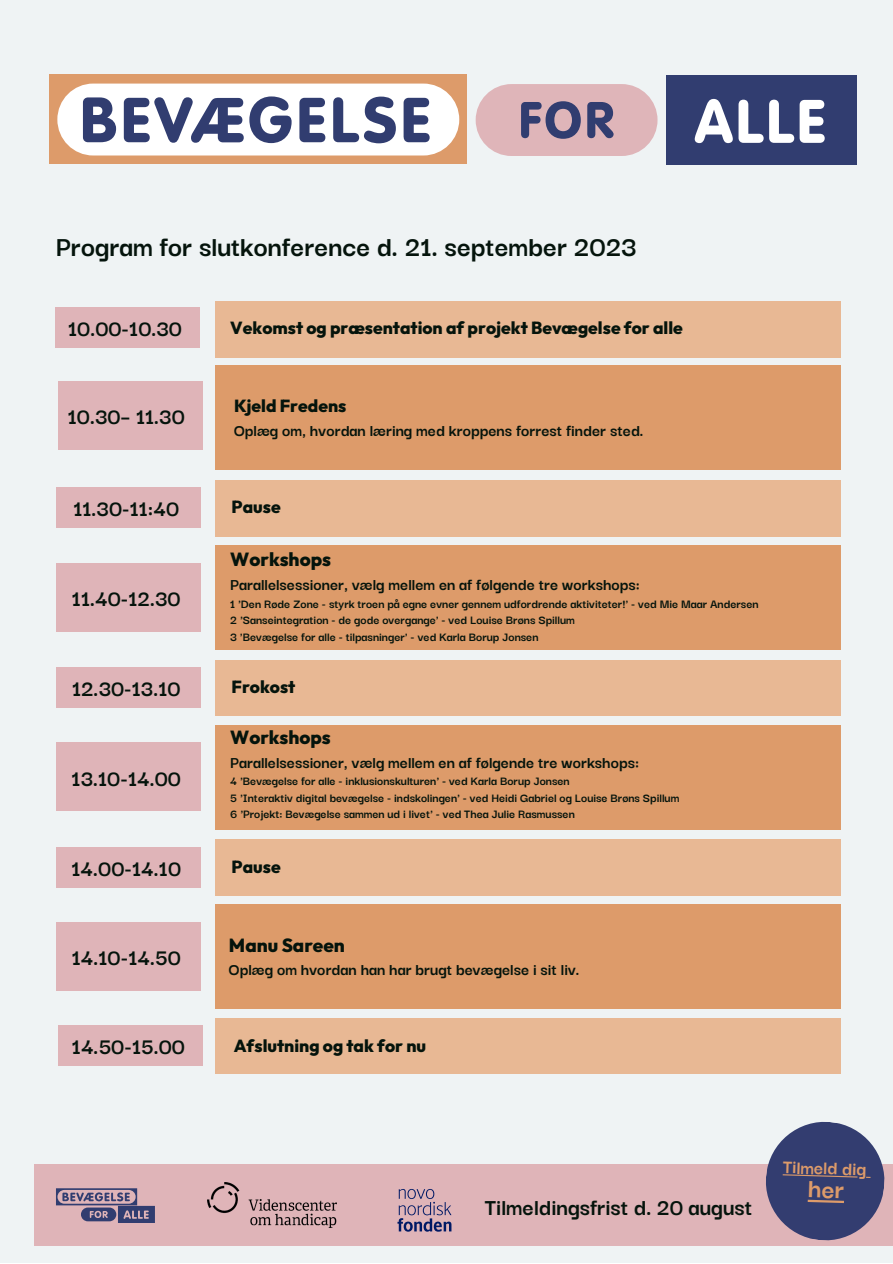
<style>
.page{position:relative;width:893px;height:1264px;background:#fff}
.page>*{position:absolute;margin:0;border:0;box-sizing:border-box;transform-origin:0 0}
.t1{font:700 30px "Darker Grotesque";color:#05140c}
.t2{font:700 24.75px "Darker Grotesque";color:#05140c}
.t3{font:700 24.15px "Darker Grotesque";color:#05140c}
.t4{font:700 20.4px "Darker Grotesque";color:#dd9b6a}
.t5{font:800 18.9px "Outfit";color:#05140c}
.t6{font:700 17.7px "Darker Grotesque";color:#05140c}
.t7{font:800 17.4px "Outfit";color:#05140c}
.t8{font:700 13.2px "Darker Grotesque";color:#05140c}
</style>
<div class="page">
<div style="left:0;top:0;width:892px;height:1262px;background:#eff3f4"></div>
<div style="left:34px;top:1164px;width:858px;height:81px;background:#dfb4b8"></div>
<div style="left:56px;top:563px;width:144px;height:68px;background:#dfb4b8"></div>
<div style="left:58px;top:381px;width:144px;height:68px;background:#dfb4b8"></div>
<div style="left:215px;top:365px;width:625px;height:105px;background:#dd9b6a"></div>
<div style="left:56px;top:487px;width:144px;height:41px;background:#dfb4b8"></div>
<div style="left:215px;top:480px;width:625px;height:56px;background:#e8b894"></div>
<img style="left:207px;top:1182px;width:129px;height:45px">
<svg style="left:397px;top:1189px;width:54px;height:42px"></svg>
<svg style="left:56px;top:1188px;width:99px;height:34px"></svg>
<div style="left:50px;top:75px;width:417px;height:89px;background:#dd9b6a"></div>
<div style="left:57px;top:84px;width:402px;height:71px;background:#fff;border-radius:36px"></div>
<svg style="left:83px;top:96px;width:346px;height:47px"></svg>
<div style="left:475px;top:84px;width:182px;height:72px;background:#dfb5b9;border-radius:36px"></div>
<svg style="left:521px;top:101px;width:92px;height:38px"></svg>
<div style="left:666px;top:76px;width:190px;height:89px;background:#313d70"></div>
<svg style="left:694px;top:99px;width:130px;height:44px"></svg>
<div style="left:215px;top:545px;width:625px;height:105px;background:#dd9b6a"></div>
<div style="left:56px;top:742px;width:144px;height:68px;background:#dfb4b8"></div>
<div style="left:215px;top:724px;width:625px;height:105px;background:#dd9b6a"></div>
<div style="left:56px;top:666px;width:144px;height:41px;background:#dfb4b8"></div>
<div style="left:215px;top:660px;width:625px;height:55px;background:#e8b894"></div>
<div style="left:56px;top:922px;width:144px;height:68px;background:#dfb4b8"></div>
<div style="left:215px;top:904px;width:625px;height:105px;background:#dd9b6a"></div>
<div style="left:215px;top:1018px;width:625px;height:55px;background:#e8b894"></div>
<div style="left:56px;top:847px;width:144px;height:40px;background:#dfb4b8"></div>
<div style="left:215px;top:839px;width:625px;height:56px;background:#e8b894"></div>
<div style="left:55px;top:307px;width:144px;height:41px;background:#dfb4b8"></div>
<div style="left:215px;top:301px;width:625px;height:56px;background:#e8b894"></div>
<div style="left:58px;top:1025px;width:144px;height:41px;background:#dfb4b8"></div>
<svg style="left:766px;top:1121px;width:119px;height:120px"></svg>
<p class="t1" style="left:56px;top:224px;width:582px">Program for slutkonference d. 21. september 2023</p>
<p class="t3" style="left:68px;top:311px;width:115px">10.00-10.30</p>
<p class="t7" style="left:230px;top:316px;width:454px">Vekomst og præsentation af projekt Bevægelse for alle</p>
<p class="t3" style="left:68px;top:398px;width:118px">10.30– 11.30</p>
<p class="t7" style="left:234px;top:395px;width:114px">Kjeld Fredens</p>
<p class="t6" style="left:234px;top:417px;width:411px">Oplæg om, hvordan læring med kroppens forrest finder sted.</p>
<p class="t3" style="left:73px;top:490px;width:107px">11.30-11:40</p>
<p class="t7" style="left:231px;top:496px;width:51px">Pause</p>
<p class="t5" style="left:230px;top:547px;width:102px">Workshops</p>
<p class="t6" style="left:230px;top:571px;width:411px">Parallelsessioner, vælg mellem en af følgende tre workshops:</p>
<p class="t8" style="left:230px;top:593px;width:529px">1 'Den Røde Zone - styrk troen på egne evner gennem udfordrende aktiviteter!' - ved Mie Maar Andersen</p>
<p class="t8" style="left:230px;top:610px;width:346px">2 'Sanseintegration - de gode overgange' - ved Louise Brøns Spillum</p>
<p class="t8" style="left:230px;top:626px;width:310px">3 'Bevægelse for alle - tilpasninger' - ved Karla Borup Jonsen</p>
<p class="t3" style="left:72px;top:580px;width:110px">11.40-12.30</p>
<p class="t3" style="left:72px;top:670px;width:110px">12.30-13.10</p>
<p class="t7" style="left:231px;top:675px;width:65px">Frokost</p>
<p class="t3" style="left:72px;top:760px;width:111px">13.10-14.00</p>
<p class="t5" style="left:230px;top:725px;width:102px">Workshops</p>
<p class="t6" style="left:230px;top:749px;width:410px">Parallelsessioner, vælg mellem en af følgende tre workshops:</p>
<p class="t8" style="left:230px;top:771px;width:341px">4 'Bevægelse for alle - inklusionskulturen' - ved Karla Borup Jonsen</p>
<p class="t8" style="left:230px;top:788px;width:450px">5 'Interaktiv digital bevægelse - indskolingen' - ved Heidi Gabriel og Louise Brøns Spillum</p>
<p class="t8" style="left:230px;top:804px;width:346px">6 'Projekt: Bevægelse sammen ud i livet' - ved Thea Julie Rasmussen</p>
<p class="t3" style="left:72px;top:850px;width:111px">14.00-14.10</p>
<p class="t7" style="left:231px;top:855px;width:51px">Pause</p>
<p class="t3" style="left:72px;top:939px;width:111px">14.10-14.50</p>
<p class="t5" style="left:229px;top:932px;width:117px">Manu Sareen</p>
<p class="t6" style="left:229px;top:956px;width:352px">Oplæg om hvordan han har brugt bevægelse i sit liv.</p>
<p class="t3" style="left:72px;top:1028px;width:115px">14.50-15.00</p>
<p class="t7" style="left:234px;top:1034px;width:194px">Afslutning og tak for nu</p>
<p class="t2" style="left:484px;top:1188px;width:269px">Tilmeldingsfrist d. 20 august</p>
<p class="t4" style="left:783px;top:1151px;width:85px;rotate:2deg">Tilmeld dig</p>
</div>
